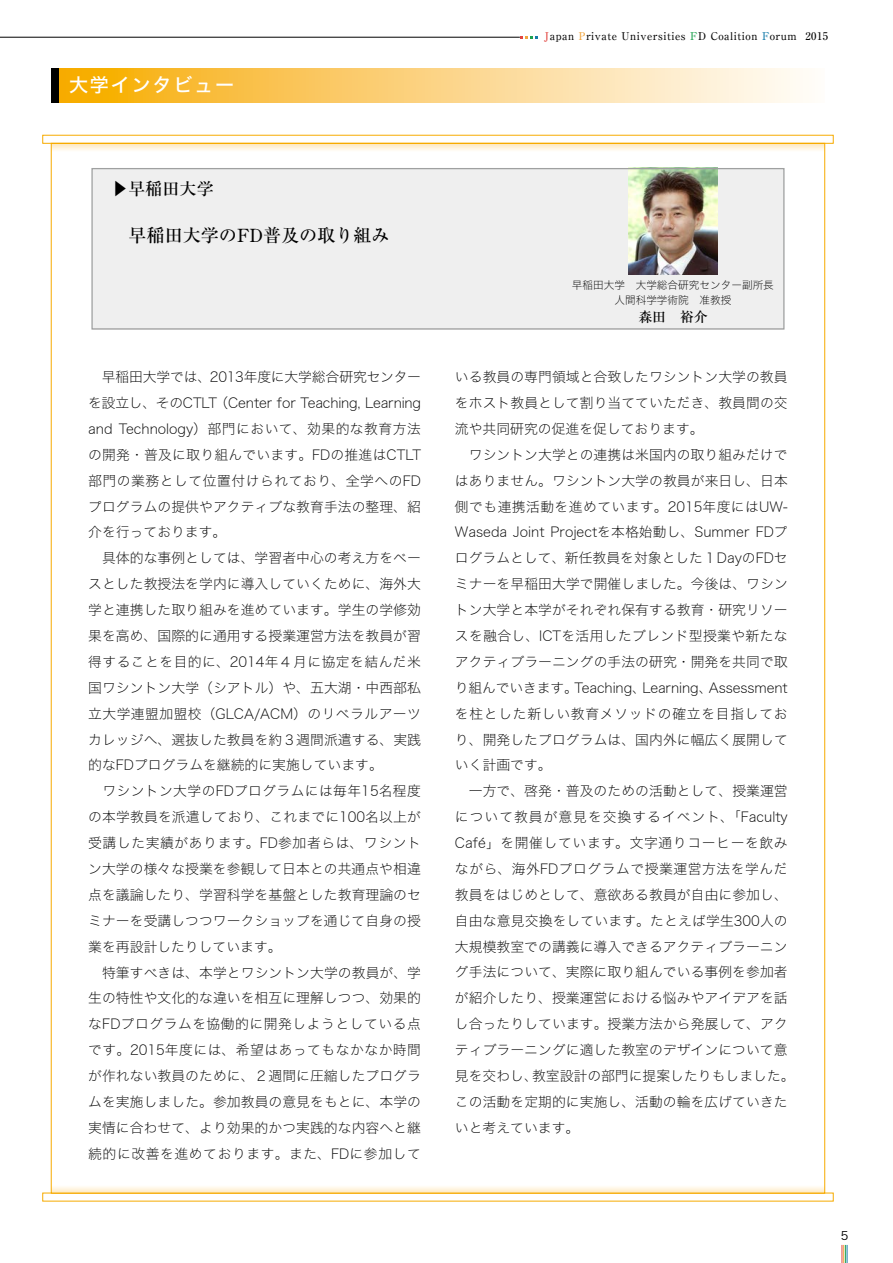
<style>
.page{position:relative;width:893px;height:1263px;background:#fff}
.page>*{position:absolute;margin:0;border:0;box-sizing:border-box;transform-origin:0 0}
.t1{font:19.2px "Hira Kaku Std W5";letter-spacing:.09em;color:#fff}
.t2{font:500 18px "Ryumin Pro";color:#000}
.t3{font:500 16.95px "Ryumin Pro";color:#000}
.t4{font:13.8px/26px "Hira Kaku Std W1";letter-spacing:.005em;color:#000}
.t5{font:500 13.8px "Ryumin Pro";color:#000}
.t6{font:11.7px "Hira Kaku Pro W3";color:#000}
.t7{font:500 10.65px "Ryumin Pro";letter-spacing:.05em;color:#000}
.t8{font:10.65px/14.9px "Hira Kaku Std W1";color:#000;text-align:center}
.s1{color:#e2443f}
.s2{color:#f1a53e}
.s3{color:#1ca14e}
.s4{color:#157ba9}
</style>
<div class="page">
<div style="left:51px;top:68px;width:9px;height:34px;background:#000"></div>
<svg style="left:60px;top:68px;width:743px;height:34px;background:#fbd37f"></svg>
<div style="left:43px;top:1193px;width:790px;height:8px;background:#fff;border:1px solid #f7ab00"></div>
<svg style="left:53px;top:1187px;width:770px;height:4px;background:#fef4e1"></svg>
<svg style="left:53px;top:145px;width:770px;height:6px"></svg>
<div style="left:92px;top:168px;width:692px;height:162px;background:#efefef"></div>
<img style="left:628px;top:170px;width:90px;height:104px">
<div style="left:91px;top:168px;width:693px;height:162px;border:1px solid #9fa0a0"></div>
<svg style="left:842px;top:1245px;width:6px;height:18px"></svg>
<svg style="left:520px;top:36px;width:18px;height:3px"></svg>
<hr style="left:0;top:37px;width:520px;height:1px;background:#000">
<h1 class="t1" style="left:69px;top:70px;width:167px">大学インタビュー</h1>
<p class="t7" style="left:545px;top:28px;width:285px"><span class="s1">J</span>apan <span class="s2">P</span>rivate Universities <span class="s3">F</span>D Coalition <span class="s4">F</span>orum 2015</p>
<p class="t3" style="left:112px;top:175px;width:104px">▶早稲田大学</p>
<h2 class="t2" style="left:129px;top:221px;width:263px">早稲田大学のFD普及の取り組み</h2>
<p class="t8" style="left:572px;top:278px;width:203px">早稲田大学　大学総合研究センター副所長人間科学学術院　准教授</p>
<p class="t5" style="left:638px;top:306px;width:71px">森田　裕介</p>
<p class="t4" style="left:88px;top:363px;width:334px">　早稲田大学では、2013年度に大学総合研究センターを設立し、そのCTLT（Center for Teaching, Learning and Technology）部門において、効果的な教育方法の開発・普及に取り組んでいます。FDの推進はCTLT部門の業務として位置付けられており、全学へのFDプログラムの提供やアクティブな教育手法の整理、紹介を行っております。<br>　具体的な事例としては、学習者中心の考え方をベースとした教授法を学内に導入していくために、海外大学と連携した取り組みを進めています。学生の学修効果を高め、国際的に通用する授業運営方法を教員が習得することを目的に、2014年４月に協定を結んだ米国ワシントン大学（シアトル）や､五大湖・中西部私立大学連盟加盟校（GLCA/ACM）のリベラルアーツカレッジへ、選抜した教員を約３週間派遣する、実践的なFDプログラムを継続的に実施しています｡<br>　ワシントン大学のFDプログラムには毎年15名程度の本学教員を派遣しており、これまでに100名以上が受講した実績があります。FD参加者らは、ワシントン大学の様々な授業を参観して日本との共通点や相違点を議論したり、学習科学を基盤とした教育理論のセミナーを受講しつつワークショップを通じて自身の授業を再設計したりしています。<br>　特筆すべきは、本学とワシントン大学の教員が、学生の特性や文化的な違いを相互に理解しつつ、効果的なFDプログラムを協働的に開発しようとしている点です。2015年度には、希望はあってもなかなか時間が作れない教員のために、２週間に圧縮したプログラムを実施しました。参加教員の意見をもとに、本学の実情に合わせて、より効果的かつ実践的な内容へと継続的に改善を進めております。また、FDに参加して</p>
<p class="t4" style="left:455px;top:363px;width:341px">いる教員の専門領域と合致したワシントン大学の教員をホスト教員として割り当てていただき、教員間の交流や共同研究の促進を促しております。<br>　ワシントン大学との連携は米国内の取り組みだけではありません。ワシントン大学の教員が来日し、日本側でも連携活動を進めています。2015年度にはUW-<br>Waseda Joint Projectを本格始動し、Summer FDプログラムとして、新任教員を対象とした１DayのFDセミナーを早稲田大学で開催しました。今後は、ワシントン大学と本学がそれぞれ保有する教育・研究リソースを融合し､ ICTを活用したブレンド型授業や新たなアクティブラーニングの手法の研究・開発を共同で取り組んでいきます。Teaching､ Learning､ Assessmentを柱とした新しい教育メソッドの確立を目指しており、開発したプログラムは、国内外に幅広く展開していく計画です。<br>　一方で、啓発・普及のための活動として、授業運営について教員が意見を交換するイベント、「Faculty<br>Café」を開催しています。文字通りコーヒーを飲みながら、海外FDプログラムで授業運営方法を学んだ教員をはじめとして、意欲ある教員が自由に参加し、自由な意見交換をしています。たとえば学生300人の大規模教室での講義に導入できるアクティブラーニング手法について、実際に取り組んでいる事例を参加者が紹介したり、授業運営における悩みやアイデアを話し合ったりしています。授業方法から発展して、アクティブラーニングに適した教室のデザインについて意見を交わし、教室設計の部門に提案したりもしました。この活動を定期的に実施し、活動の輪を広げていきたいと考えています。</p>
<p class="t6" style="left:841px;top:1225px;width:9px">5</p>
</div>
